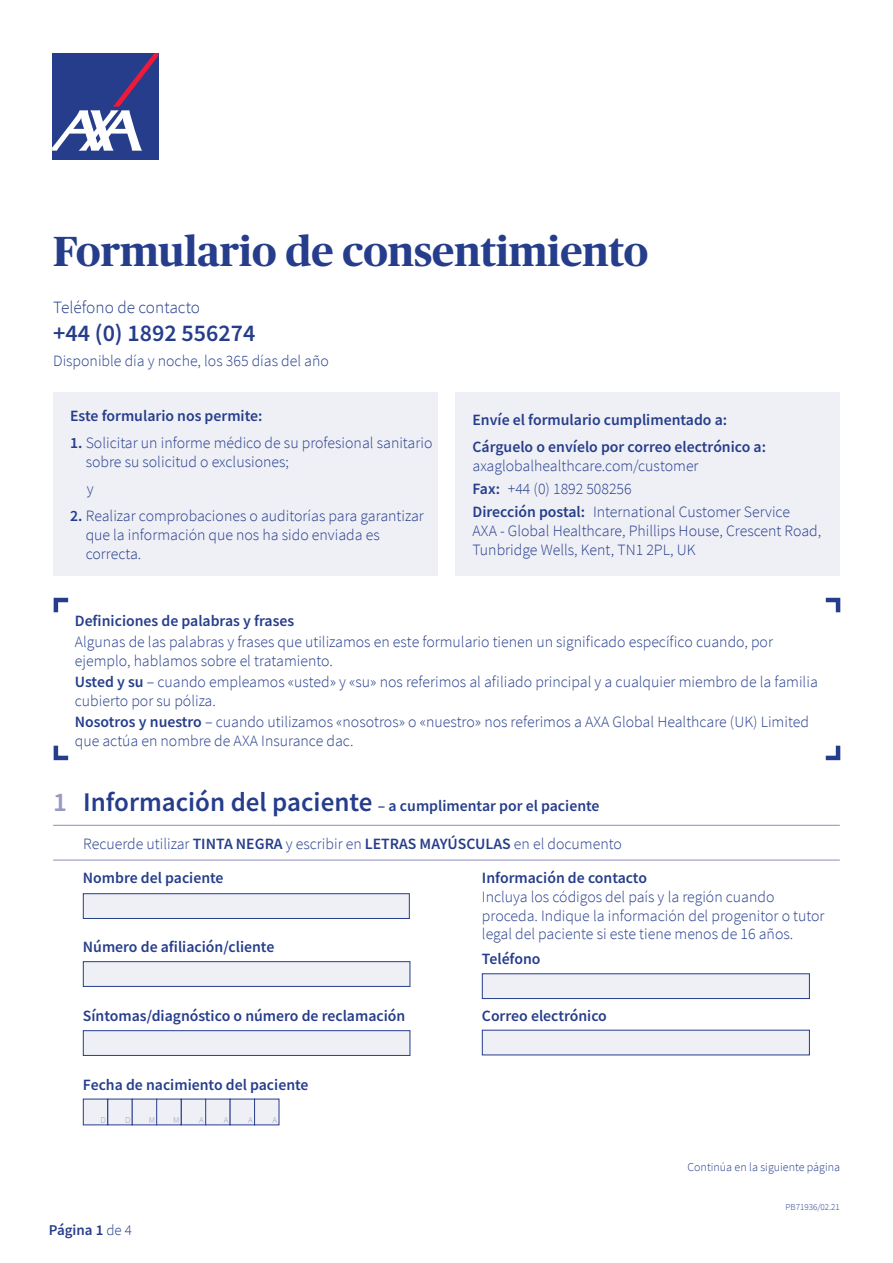
<style>
.page{position:relative;width:893px;height:1263px;background:#fff}
.page>*{position:absolute;margin:0;border:0;box-sizing:border-box;transform-origin:0 0}
.t1{font:700 42px "Publico Headline";color:#253d8b}
.t2{font:600 24px "Source Sans Pro";color:#253d8b}
.t3{font:300 17.25px "Source Sans Pro";color:#253d8b}
.t4{font:300 15.75px/18.8px "Source Sans Pro";color:#253d8b}
.t5{font:600 15.75px/27.3px "Source Sans Pro";color:#253d8b}
.t6{font:600 15px "Source Sans Pro";color:#253d8b}
.t7{font:300 12px "Source Sans Pro";color:#253d8b}
.t8{font:300 9px "Source Sans Pro";color:#253d8b}
.t9{font:300 9px "Source Sans Pro";color:#9a99c4}
.s1{font-weight:600}
.s2{font-size:27px;color:#9a99c4}
.s3{font-size:27px}
.s4{font-weight:300}
</style>
<div class="page">
<div style="left:455px;top:392px;width:385px;height:184px;background:#efeff6"></div>
<div style="left:53px;top:392px;width:384px;height:184px;background:#efeff6"></div>
<svg style="left:82px;top:893px;width:728px;height:233px"></svg>
<div style="left:83px;top:893px;width:327px;height:26px;background:#efeff6;border:1px solid #253d8b"></div>
<div style="left:83px;top:961px;width:327px;height:26px;background:#efeff6;border:1px solid #253d8b"></div>
<div style="left:83px;top:1030px;width:327px;height:26px;background:#efeff6;border:1px solid #253d8b"></div>
<div style="left:83px;top:1099px;width:25px;height:26px;background:#efeff6"></div>
<div style="left:83px;top:1099px;width:25px;height:26px;border:1px solid #253d8b"></div>
<div style="left:181px;top:1099px;width:25px;height:26px;background:#efeff6"></div>
<div style="left:181px;top:1099px;width:25px;height:26px;border:1px solid #253d8b"></div>
<div style="left:108px;top:1099px;width:24px;height:26px;background:#efeff6"></div>
<div style="left:107px;top:1099px;width:26px;height:26px;border:1px solid #253d8b"></div>
<div style="left:206px;top:1099px;width:24px;height:26px;background:#efeff6"></div>
<div style="left:205px;top:1099px;width:25px;height:26px;border:1px solid #253d8b"></div>
<div style="left:132px;top:1099px;width:25px;height:26px;background:#efeff6"></div>
<div style="left:132px;top:1099px;width:25px;height:26px;border:1px solid #253d8b"></div>
<div style="left:230px;top:1099px;width:25px;height:26px;background:#efeff6"></div>
<div style="left:157px;top:1099px;width:24px;height:26px;background:#efeff6"></div>
<div style="left:156px;top:1099px;width:25px;height:26px;border:1px solid #253d8b"></div>
<div style="left:255px;top:1099px;width:24px;height:26px;background:#efeff6"></div>
<div style="left:482px;top:973px;width:328px;height:26px;background:#efeff6;border:1px solid #253d8b"></div>
<div style="left:482px;top:1030px;width:328px;height:25px;background:#efeff6"></div>
<div style="left:52px;top:53px;width:106px;height:106px;background:#253d8b"></div>
<svg style="left:52px;top:53px;width:106px;height:98px"></svg>
<hr style="left:53px;top:859px;width:787px;height:2px;background:#9a99c4">
<hr style="left:53px;top:825px;width:787px;height:1px;background:#9a99c4">
<svg style="left:53px;top:597px;width:16px;height:16px"></svg>
<svg style="left:53px;top:745px;width:16px;height:16px"></svg>
<svg style="left:825px;top:597px;width:16px;height:16px"></svg>
<svg style="left:825px;top:745px;width:16px;height:16px"></svg>
<h1 class="t1" style="left:53px;top:222px;width:596px">Formulario de consentimiento</h1>
<p class="t3" style="left:53px;top:297px;width:149px">Teléfono de contacto</p>
<h2 class="t2" style="left:53px;top:317px;width:204px">+44 (0) 1892 556274</h2>
<p class="t4" style="left:53px;top:351px;width:277px">Disponible día y noche, los 365 días del año</p>
<p class="t5" style="left:70px;top:402px;width:194px">Este formulario nos permite:</p>
<p class="t4" style="left:86px;top:433px;width:348px;text-indent:-16px"><span class="s1">1.</span> Solicitar un informe médico de su profesional sanitario sobre su solicitud o exclusiones;</p>
<p class="t4" style="left:87px;top:479px;width:8px">y</p>
<p class="t4" style="left:86px;top:507px;width:340px;text-indent:-16px"><span class="s1">2.</span> Realizar comprobaciones o auditorías para garantizar que la información que nos ha sido enviada es correcta.</p>
<p class="t5" style="left:472px;top:406px;width:295px">Envíe el formulario cumplimentado a:<br>Cárguelo o envíelo por correo electrónico a:</p>
<p class="t4" style="left:472px;top:454px;width:319px;line-height:23px">axaglobalhealthcare.com/customer<br><span class="s1">Fax:</span> +44 (0) 1892 508256<br><span class="s1">Dirección postal:</span> International Customer Service</p>
<p class="t4" style="left:472px;top:521px;width:350px">AXA - Global Healthcare, Phillips House, Crescent Road,<br>Tunbridge Wells, Kent, TN1 2PL, UK</p>
<p class="t5" style="left:75px;top:607px;width:221px">Definiciones de palabras y frases</p>
<p class="t4" style="left:75px;top:633px;width:700px">Algunas de las palabras y frases que utilizamos en este formulario tienen un significado específico cuando, por ejemplo, hablamos sobre el tratamiento.</p>
<p class="t4" style="left:75px;top:673px;width:744px"><span class="s1">Usted y su</span> – cuando empleamos «usted» y «su» nos referimos al afiliado principal y a cualquier miembro de la familia cubierto por su póliza.</p>
<p class="t4" style="left:75px;top:712px;width:735px"><span class="s1">Nosotros y nuestro</span> – cuando utilizamos «nosotros» o «nuestro» nos referimos a AXA Global Healthcare (UK) Limited que actúa en nombre de AXA Insurance dac.</p>
<p class="t5" style="left:53px;top:792px;width:548px"><span class="s2">1</span> <span class="s3">Información del paciente</span> – a cumplimentar por el paciente</p>
<p class="t4" style="left:83px;top:834px;width:540px">Recuerde utilizar <span class="s1">TINTA NEGRA</span> y escribir en <span class="s1">LETRAS MAYÚSCULAS</span> en el documento</p>
<p class="t5" style="left:83px;top:864px;width:142px">Nombre del paciente</p>
<p class="t5" style="left:83px;top:933px;width:193px">Número de afiliación/cliente</p>
<p class="t5" style="left:83px;top:1002px;width:324px">Síntomas/diagnóstico o número de reclamación</p>
<p class="t5" style="left:83px;top:1071px;width:227px">Fecha de nacimiento del paciente</p>
<p class="t9" style="left:101px;top:1115px;width:7px">D</p>
<p class="t9" style="left:125px;top:1115px;width:7px">D</p>
<p class="t9" style="left:149px;top:1115px;width:8px">M</p>
<p class="t9" style="left:173px;top:1115px;width:8px">M</p>
<p class="t9" style="left:199px;top:1115px;width:6px">A</p>
<p class="t9" style="left:224px;top:1115px;width:6px">A</p>
<p class="t9" style="left:248px;top:1115px;width:6px">A</p>
<p class="t9" style="left:273px;top:1115px;width:6px">A</p>
<p class="t6" style="left:49px;top:1220px;width:85px">Página 1 <span class="s4">de 4</span></p>
<p class="t5" style="left:482px;top:864px;width:167px">Información de contacto</p>
<p class="t4" style="left:482px;top:887px;width:344px">Incluya los códigos del país y la región cuando proceda. Indique la información del progenitor o tutor legal del paciente si este tiene menos de 16 años.</p>
<p class="t5" style="left:482px;top:945px;width:60px">Teléfono</p>
<p class="t5" style="left:482px;top:1002px;width:126px">Correo electrónico</p>
<p class="t7" style="left:687px;top:1160px;width:154px">Continúa en la siguiente página</p>
<p class="t8" style="left:786px;top:1201px;width:56px">PB71936/02.21</p>
</div>
